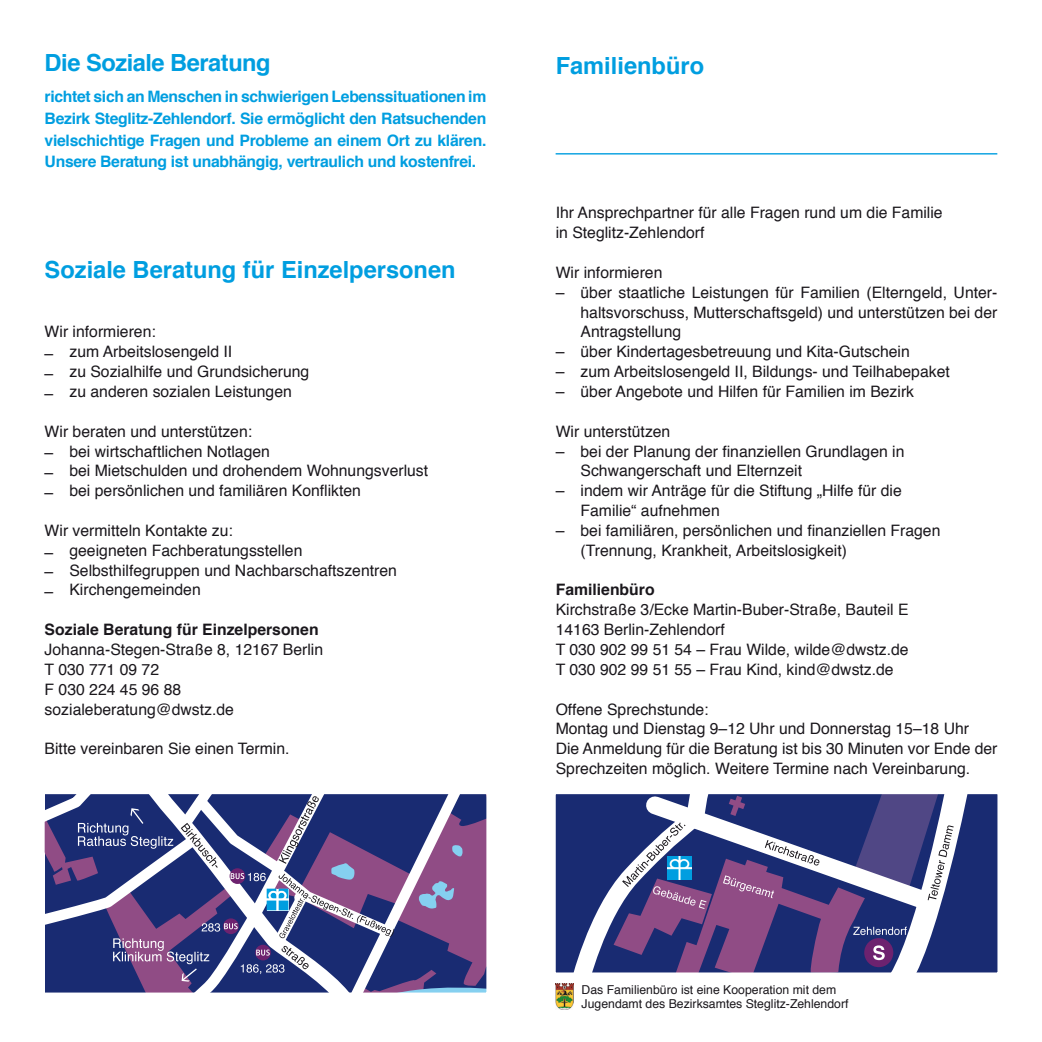
<style>
.page{position:relative;width:1042px;height:1042px;background:#fff}
.page>*{position:absolute;margin:0;border:0;box-sizing:border-box;transform-origin:0 0}
.t1{font:700 23.62px "Helvetica";color:#009ee0}
.t2{font:700 23.62px "Helvetica";letter-spacing:-.02em;color:#009ee0}
.t3{font:15.75px/19.8px "Helvetica";color:#1a171c}
.t4{font:700 15.75px/21.9px "Helvetica";letter-spacing:-.02em;color:#009ee0;text-align:justify}
.t5{font:700 15.75px "Helvetica";color:#1a171c}
.t6{font:12.25px/14px "Helvetica";color:#1a171c}
</style>
<div class="page">
<hr style="left:555px;top:153px;width:442px;height:1px;background:#009ee0">
<div style="left:555px;top:793px;width:443px;height:180px;background:#192b72"></div>
<svg style="left:574px;top:795px;width:394px;height:176px"></svg>
<div style="left:554px;top:792px;width:445px;height:182px;border:2px solid #fff"></div>
<svg style="left:44px;top:794px;width:443px;height:199px;background:#5e5990"></svg>
<img style="left:555px;top:983px;width:18px;height:27px">
<h1 class="t2" style="left:45px;top:44px;width:228px">Die Soziale Beratung</h1>
<p class="t4" style="left:45px;top:86px;width:443px">richtet sich an Menschen in schwierigen Lebenssituationen im Bezirk Steglitz-Zehlendorf. Sie ermöglicht den Ratsuchenden vielschichtige Fragen und Probleme an einem Ort zu klären.<br>Unsere Beratung ist unabhängig, vertraulich und kostenfrei.</p>
<h1 class="t1" style="left:45px;top:250px;width:412px">Soziale Beratung für Einzelpersonen</h1>
<p class="t3" style="left:45px;top:322px;width:113px">Wir informieren:</p>
<p class="t3" style="left:45px;top:342px;width:189px">– zum Arbeitslosengeld II</p>
<p class="t3" style="left:45px;top:362px;width:266px">– zu Sozialhilfe und Grundsicherung</p>
<p class="t3" style="left:45px;top:382px;width:249px">– zu anderen sozialen Leistungen</p>
<p class="t3" style="left:45px;top:422px;width:209px">Wir beraten und unterstützen:</p>
<p class="t3" style="left:45px;top:441px;width:227px">– bei wirtschaftlichen Notlagen</p>
<p class="t3" style="left:45px;top:461px;width:385px">– bei Mietschulden und drohendem Wohnungsverlust</p>
<p class="t3" style="left:45px;top:481px;width:318px">– bei persönlichen und familiären Konflikten</p>
<p class="t3" style="left:45px;top:521px;width:190px">Wir vermitteln Kontakte zu:</p>
<p class="t3" style="left:45px;top:541px;width:259px">– geeigneten Fachberatungsstellen</p>
<p class="t3" style="left:45px;top:561px;width:354px">– Selbsthilfegruppen und Nachbarschaftszentren</p>
<p class="t3" style="left:45px;top:580px;width:158px">– Kirchengemeinden</p>
<p class="t5" style="left:45px;top:617px;width:275px">Soziale Beratung für Einzelpersonen</p>
<p class="t3" style="left:45px;top:640px;width:280px">Johanna-Stegen-Straße 8, 12167 Berlin<br>T 030 771 09 72<br>F 030 224 45 96 88 sozialeberatung@dwstz.de</p>
<p class="t3" style="left:45px;top:739px;width:246px">Bitte vereinbaren Sie einen Termin.</p>
<h1 class="t1" style="left:556px;top:47px;width:150px">Familienbüro</h1>
<p class="t3" style="left:556px;top:203px;width:388px">Ihr Ansprechpartner für alle Fragen rund um die Familie in Steglitz-Zehlendorf</p>
<p class="t3" style="left:556px;top:263px;width:108px">Wir informieren</p>
<p class="t3" style="left:580px;top:283px;width:418px;text-align:justify;text-indent:-25px">– über staatliche Leistungen für Familien (Elterngeld, Unter&shy;haltsvorschuss, Mutterschaftsgeld) und unterstützen bei der Antragstellung</p>
<p class="t3" style="left:556px;top:342px;width:356px">– über Kindertagesbetreuung und Kita-Gutschein</p>
<p class="t3" style="left:556px;top:362px;width:395px">– zum Arbeitslosengeld II, Bildungs- und Teilhabepaket</p>
<p class="t3" style="left:556px;top:382px;width:360px">– über Angebote und Hilfen für Familien im Bezirk</p>
<p class="t3" style="left:556px;top:422px;width:116px">Wir unterstützen</p>
<p class="t3" style="left:580px;top:441px;width:325px;text-indent:-25px">– bei der Planung der finanziellen Grundlagen in<br>Schwangerschaft und Elternzeit</p>
<p class="t3" style="left:580px;top:481px;width:323px;text-indent:-25px">– indem wir Anträge für die Stiftung „Hilfe für die<br>Familie“ aufnehmen</p>
<p class="t3" style="left:580px;top:521px;width:361px;text-indent:-25px">– bei familiären, persönlichen und finanziellen Fragen (Trennung, Krankheit, Arbeitslosigkeit)</p>
<p class="t5" style="left:556px;top:577px;width:100px">Familienbüro</p>
<p class="t3" style="left:556px;top:600px;width:354px">Kirchstraße 3/Ecke Martin-Buber-Straße, Bauteil E 14163 Berlin-Zehlendorf<br>T 030 902 99 51 54 – Frau Wilde, wilde@dwstz.de T 030 902 99 51 55 – Frau Kind, kind@dwstz.de</p>
<p class="t3" style="left:556px;top:699px;width:443px">Offene Sprechstunde:<br>Montag und Dienstag 9–12 Uhr und Donnerstag 15–18 Uhr<br>Die Anmeldung für die Beratung ist bis 30 Minuten vor Ende der Sprechzeiten möglich. Weitere Termine nach Vereinbarung.</p>
<p class="t6" style="left:581px;top:982px;width:268px">Das Familienbüro ist eine Kooperation mit dem<br>Jugendamt des Bezirksamtes Steglitz-Zehlendorf</p>
</div>
